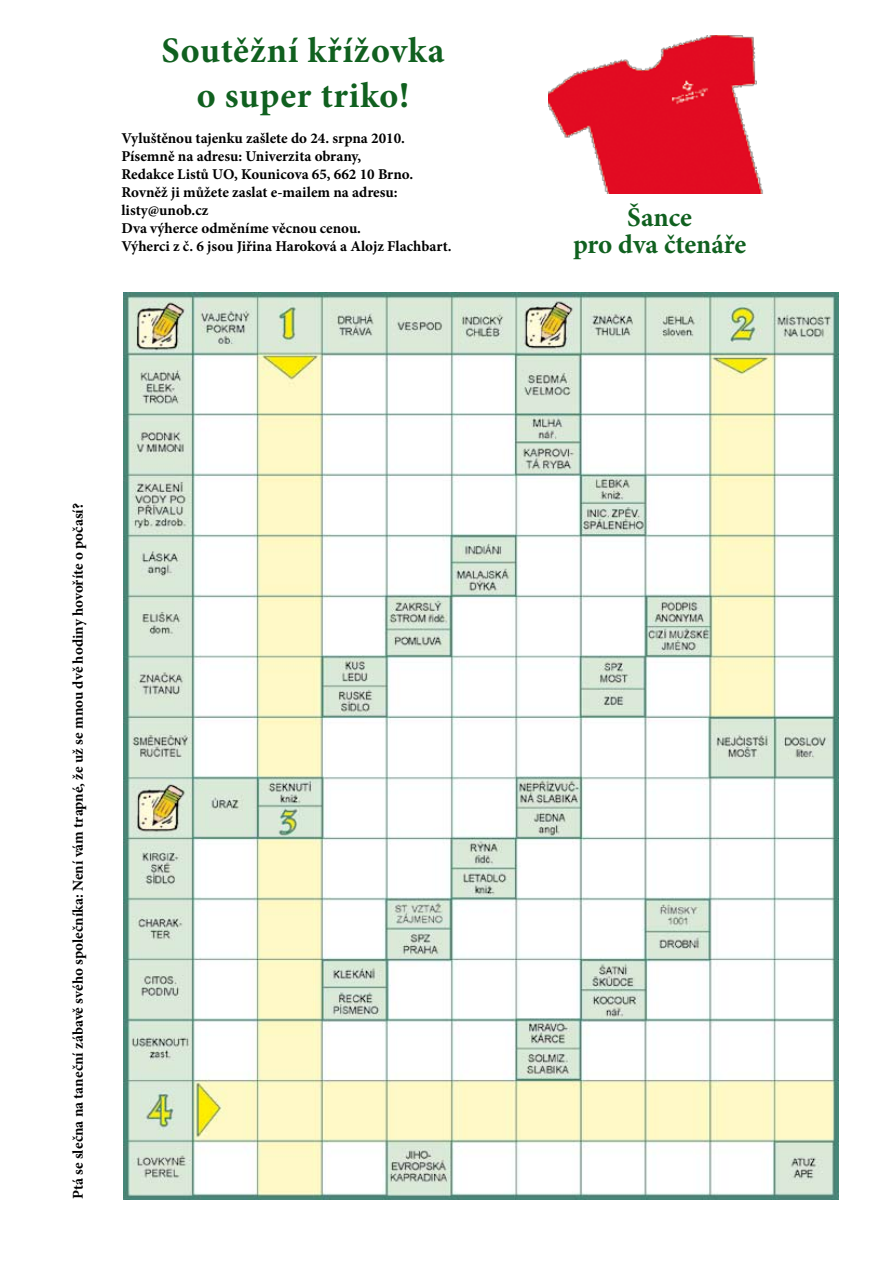
<style>
.page{position:relative;width:893px;height:1263px;background:#fff}
.page>*{position:absolute;margin:0;border:0;box-sizing:border-box;transform-origin:0 0}
.t1{font:700 36px/45px "Minion Pro";letter-spacing:.02em;color:#10601f;text-align:center}
.t2{font:700 27px/27px "Minion Pro";letter-spacing:-.005em;color:#10601f;text-align:center}
.t3{font:700 15px/18px "Minion Pro";color:#000}
</style>
<div class="page">
<img style="left:123px;top:292px;width:716px;height:907px">
<img style="left:548px;top:36px;width:215px;height:158px">
<h1 class="t1" style="left:162px;top:27px;width:284px">Soutěžní křížovka o super triko!</h1>
<p class="t3" style="left:121px;top:129px;width:332px">Vyluštěnou tajenku zašlete do 24. srpna 2010.<br>Písemně na adresu: Univerzita obrany,<br>Redakce Listů UO, Kounicova 65, 662 10 Brno.<br>Rovněž ji můžete zaslat e-mailem na adresu: listy@unob.cz<br>Dva výherce odměníme věcnou cenou.<br>Výherci z č. 6 jsou Jiřina Haroková a Alojz Flachbart.</p>
<p class="t3" style="left:69px;top:1199px;width:697px;rotate:-90deg">Ptá se slečna na taneční zábavě svého společníka: Není vám trapné, že už se mnou dvě hodiny hovoříte o počasí?</p>
<h2 class="t2" style="left:573px;top:203px;width:175px">Šance<br>pro dva čtenáře</h2>
</div>
